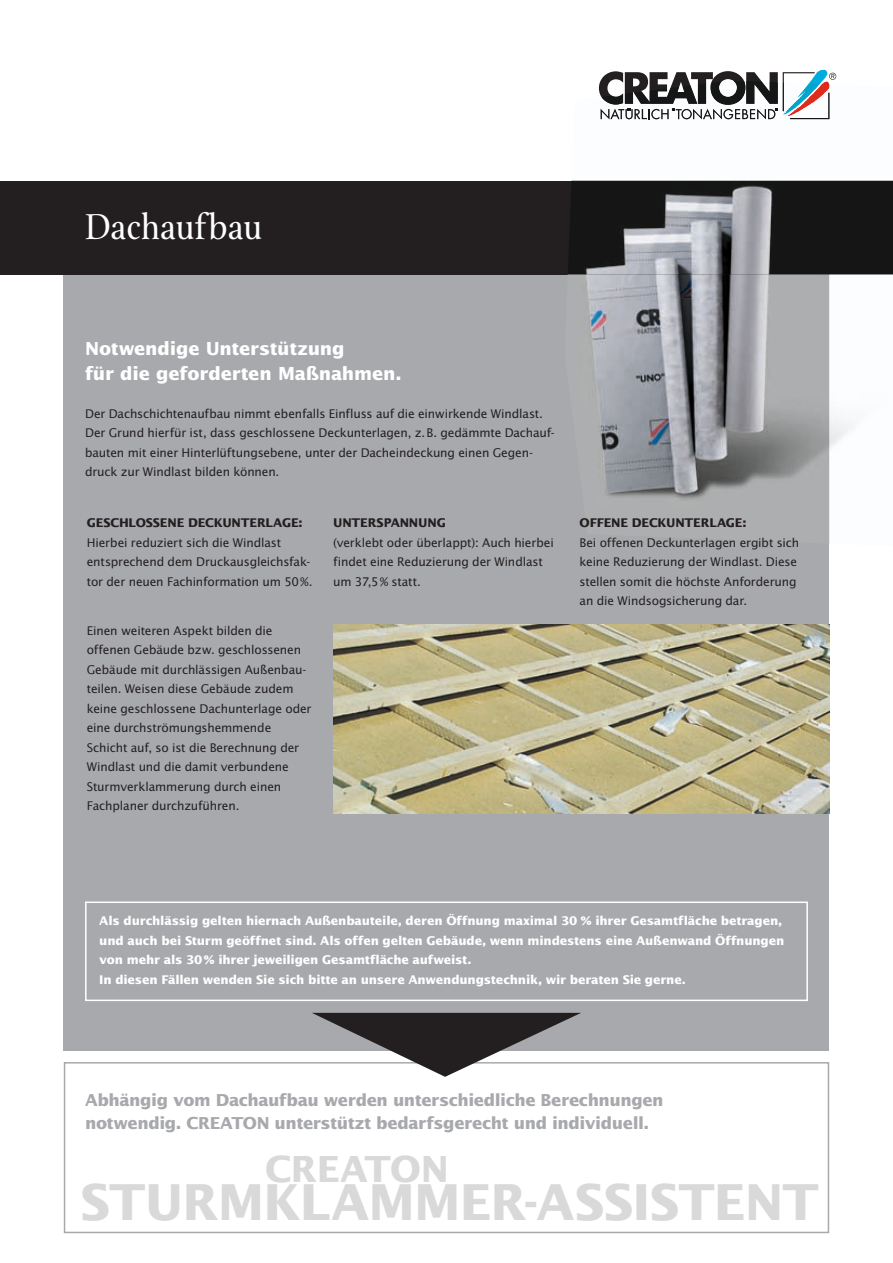
<style>
.page{position:relative;width:893px;height:1263px;background:#fff}
.page>*{position:absolute;margin:0;border:0;box-sizing:border-box;transform-origin:0 0}
.t1{font:700 49.5px "Lucida Sans";letter-spacing:-.02em;color:#d9d9da}
.t2{font:39px "Stone Print";color:#fff}
.t3{font:700 36px "Lucida Sans";letter-spacing:-.015em;color:#d9d9da}
.t4{font:700 18px/25.5px "Lucida Sans";letter-spacing:-.01em;color:#fff}
.t5{font:700 16.5px/22.5px "Lucida Sans";letter-spacing:-.025em;color:#a8a9ad}
.t6{font:12px/19.5px "Lucida Sans";letter-spacing:-.015em;color:#231f20}
.t7{font:700 12px/19.5px "Lucida Sans";letter-spacing:-.015em;color:#fff}
.t8{font:700 12px "Lucida Sans";letter-spacing:-.015em;color:#231f20}
</style>
<div class="page">
<div style="left:64px;top:1062px;width:765px;height:171px;border:2px solid #a8a9ad"></div>
<div style="left:64px;top:274px;width:765px;height:776px;background:#a8a9ad"></div>
<div style="left:0;top:181px;width:893px;height:93px;background:#231f20"></div>
<svg style="left:312px;top:1013px;width:269px;height:64px"></svg>
<img style="left:333px;top:624px;width:496px;height:189px">
<img style="left:829px;top:274px;width:64px;height:270px">
<img style="left:571px;top:87px;width:322px;height:94px">
<svg style="left:599px;top:70px;width:237px;height:49px"></svg>
<img style="left:565px;top:274px;width:264px;height:225px">
<img style="left:568px;top:181px;width:325px;height:93px">
<div style="left:85px;top:901px;width:723px;height:100px;border:2px solid #fff"></div>
<h2 class="t2" style="left:85px;top:205px;width:179px">Dachaufbau</h2>
<h3 class="t4" style="left:85px;top:335px;width:318px">Notwendige Unterstützung<br>für die geforderten Maßnahmen.</h3>
<p class="t6" style="left:85px;top:403px;width:471px">Der Dachschichtenaufbau nimmt ebenfalls Einfluss auf die einwirkende Windlast.<br>Der Grund hierfür ist, dass geschlossene Deckunterlagen, z.B. gedämmte Dachauf&shy;bauten mit einer Hinterlüftungsebene, unter der Dacheindeckung einen Gegen&shy;druck zur Windlast bilden können.</p>
<p class="t8" style="left:87px;top:516px;width:217px">GESCHLOSSENE DECKUNTERLAGE:</p>
<p class="t6" style="left:87px;top:532px;width:227px">Hierbei reduziert sich die Windlast entsprechend dem Druckausgleichsfak&shy;tor der neuen Fachinformation um 50%.</p>
<p class="t6" style="left:87px;top:620px;width:226px">Einen weiteren Aspekt bilden die offenen Gebäude bzw. geschlossenen Gebäude mit durchlässigen Außenbau&shy;teilen. Weisen diese Gebäude zudem keine geschlossene Dachunterlage oder eine durchströmungshemmende Schicht auf, so ist die Berechnung der Windlast und die damit verbundene Sturmverklammerung durch einen Fachplaner durchzuführen.</p>
<p class="t8" style="left:333px;top:516px;width:114px">UNTERSPANNUNG</p>
<p class="t6" style="left:333px;top:532px;width:222px">(verklebt oder überlappt): Auch hierbei findet eine Reduzierung der Windlast um 37,5% statt.</p>
<p class="t8" style="left:580px;top:516px;width:168px">OFFENE DECKUNTERLAGE:</p>
<p class="t6" style="left:580px;top:532px;width:221px">Bei offenen Deckunterlagen ergibt sich keine Reduzierung der Windlast. Diese stellen somit die höchste Anforderung an die Windsogsicherung dar.</p>
<p class="t7" style="left:99px;top:911px;width:687px">Als durchlässig gelten hiernach Außenbauteile, deren Öffnung maximal 30 % ihrer Gesamtfläche betragen, und auch bei Sturm geöffnet sind. Als offen gelten Gebäude, wenn mindestens eine Außenwand Öffnungen von mehr als 30% ihrer jeweiligen Gesamtfläche aufweist.<br>In diesen Fällen wenden Sie sich bitte an unsere Anwendungstechnik, wir beraten Sie gerne.</p>
<h3 class="t5" style="left:85px;top:1088px;width:580px">Abhängig vom Dachaufbau werden unterschiedliche Berechnungen notwendig. CREATON unterstützt bedarfsgerecht und individuell.</h3>
<h3 class="t3" style="left:265px;top:1147px;width:185px">CREATON</h3>
<h1 class="t1" style="left:81px;top:1173px;width:740px">STURMKLAMMER-ASSISTENT</h1>
</div>
